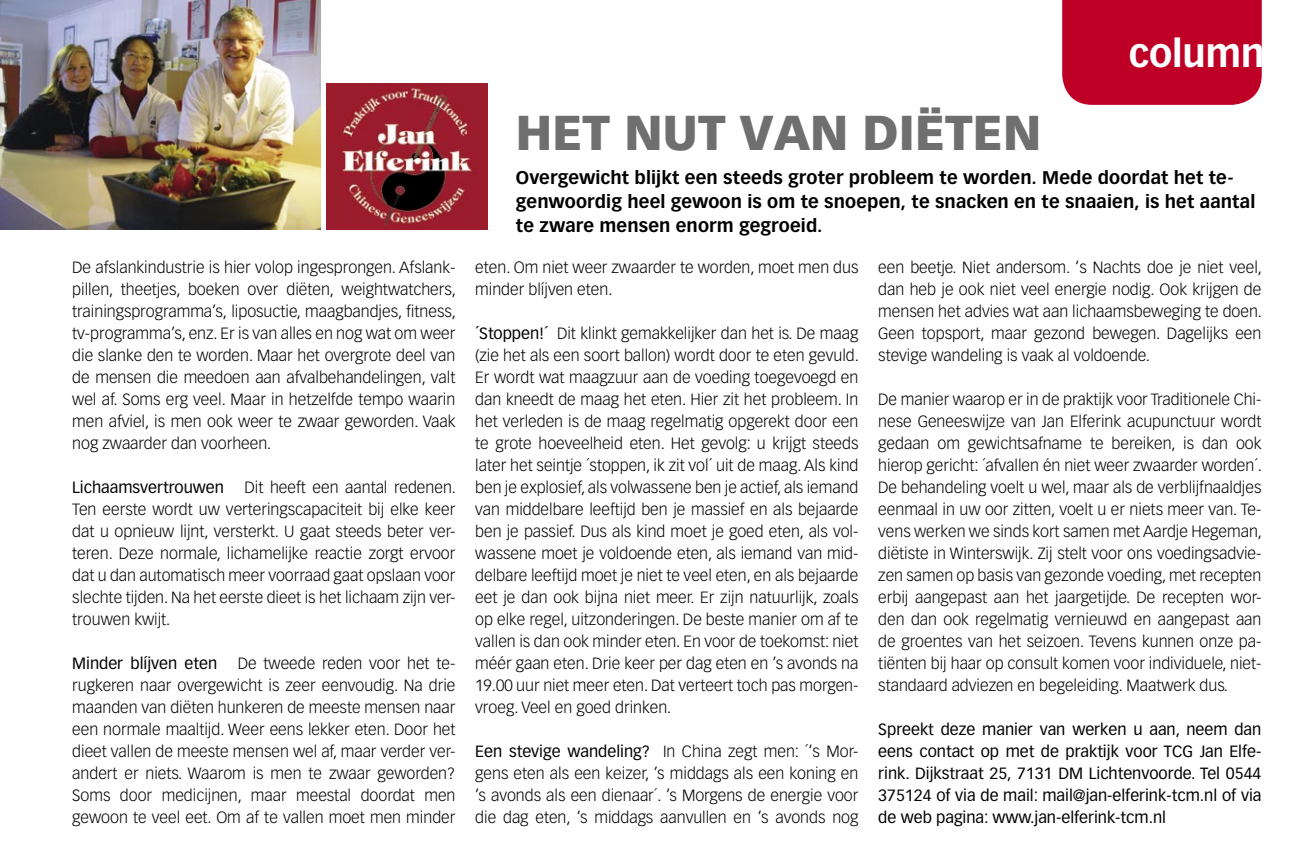
<style>
.page{position:relative;width:1304px;height:851px;background:#fff}
.page>*{position:absolute;margin:0;border:0;box-sizing:border-box;transform-origin:0 0}
.t1{font:900 48px "Vectora LH";color:#6f6f6f}
.t2{font:700 38px "Vectora LH";letter-spacing:-.005em;color:#fff}
.t3{font:700 18px/24px "Vectora LH";letter-spacing:.005em;color:#000}
.t4{font:300 16px/22px "Vectora LH";color:#000;text-align:justify}
.t5{font:16px/22px "Vectora LH";color:#000;text-align:justify}
.s1{font-weight:400}
</style>
<div class="page">
<img style="left:326px;top:83px;width:162px;height:147px">
<img style="left:1px;top:0;width:319px;height:230px">
<div style="left:1062px;top:0;width:200px;height:105px;background:#be0027"></div>
<p class="t4" style="left:72px;top:256px;width:385px">De afslankindustrie is hier volop ingesprongen. Afslank&shy;pillen, theetjes, boeken over diëten, weightwatchers, trainingsprogramma’s, liposuctie, maagbandjes, fitness, tv-programma’s, enz. Er is van alles en nog wat om weer die slanke den te worden. Maar het overgrote deel van de mensen die meedoen aan afvalbehandelingen, valt wel af. Soms erg veel. Maar in hetzelfde tempo waarin men afviel, is men ook weer te zwaar geworden. Vaak nog zwaarder dan voorheen.</p>
<p class="t5" style="left:72px;top:476px;width:153px">Lichaamsvertrouwen</p>
<p class="t4" style="left:72px;top:476px;width:385px;text-indent:172px">Dit heeft een aantal redenen.<br>Ten eerste wordt uw verteringscapaciteit bij elke keer dat u opnieuw lijnt, versterkt. U gaat steeds beter ver&shy;teren. Deze normale, lichamelijke reactie zorgt ervoor dat u dan automatisch meer voorraad gaat opslaan voor slechte tijden. Na het eerste dieet is het lichaam zijn ver&shy;trouwen kwijt.</p>
<p class="t5" style="left:72px;top:652px;width:146px">Minder blíjven eten</p>
<p class="t4" style="left:72px;top:652px;width:385px;text-indent:165px">De tweede reden voor het te&shy;rugkeren naar overgewicht is zeer eenvoudig. Na drie maanden van diëten hunkeren de meeste mensen naar een normale maaltijd. Weer eens lekker eten. Door het dieet vallen de meeste mensen wel af, maar verder ver&shy;andert er niets. Waarom is men te zwaar geworden?<br>Soms door medicijnen, maar meestal doordat men gewoon te veel eet. Om af te vallen moet men minder</p>
<p class="t1" style="left:516px;top:103px;width:527px">HET NUT VAN DIËTEN</p>
<p class="t2" style="left:1129px;top:30px;width:138px">column</p>
<p class="t3" style="left:516px;top:166px;width:741px">Overgewicht blijkt een steeds groter probleem te worden. Mede doordat het te&shy;genwoordig heel gewoon is om te snoepen, te snacken en te snaaien, is het aantal te zware mensen enorm gegroeid.</p>
<p class="t4" style="left:475px;top:256px;width:385px">eten. Om niet weer zwaarder te worden, moet men dus minder blíjven eten.</p>
<p class="t4" style="left:475px;top:322px;width:385px"><span class="s1">´Stoppen!´</span> Dit klinkt gemakkelijker dan het is. De maag (zie het als een soort ballon) wordt door te eten gevuld.<br>Er wordt wat maagzuur aan de voeding toegevoegd en dan kneedt de maag het eten. Hier zit het probleem. In het verleden is de maag regelmatig opgerekt door een te grote hoeveelheid eten. Het gevolg: u krijgt steeds later het seintje ´stoppen, ik zit vol´ uit de maag. Als kind ben je explosief, als volwassene ben je actief, als iemand van middelbare leeftijd ben je massief en als bejaarde ben je passief. Dus als kind moet je goed eten, als vol&shy;wassene moet je voldoende eten, als iemand van mid&shy;delbare leeftijd moet je niet te veel eten, en als bejaarde eet je dan ook bijna niet meer. Er zijn natuurlijk, zoals op elke regel, uitzonderingen. De beste manier om af te vallen is dan ook minder eten. En voor de toekomst: niet méér gaan eten. Drie keer per dag eten en ’s avonds na 19.00 uur niet meer eten. Dat verteert toch pas morgen&shy;vroeg. Veel en goed drinken.</p>
<p class="t4" style="left:475px;top:740px;width:385px"><span class="s1">Een stevige wandeling?</span> In China zegt men: ´‘s Mor&shy;gens eten als een keizer, ’s middags als een koning en ’s avonds als een dienaar´. ’s Morgens de energie voor die dag eten, ’s middags aanvullen en ’s avonds nog</p>
<p class="t4" style="left:878px;top:256px;width:385px">een beetje. Niet andersom. ‘s Nachts doe je niet veel, dan heb je ook niet veel energie nodig. Ook krijgen de mensen het advies wat aan lichaamsbeweging te doen.<br>Geen topsport, maar gezond bewegen. Dagelijks een stevige wandeling is vaak al voldoende.</p>
<p class="t4" style="left:878px;top:388px;width:385px">De manier waarop er in de praktijk voor Traditionele Chi&shy;nese Geneeswijze van Jan Elferink acupunctuur wordt gedaan om gewichtsafname te bereiken, is dan ook hierop gericht: ´afvallen én niet weer zwaarder worden´.<br>De behandeling voelt u wel, maar als de verblijfnaaldjes eenmaal in uw oor zitten, voelt u er niets meer van. Te&shy;vens werken we sinds kort samen met Aardje Hegeman, diëtiste in Winterswijk. Zij stelt voor ons voedingsadvie&shy;zen samen op basis van gezonde voeding, met recepten erbij aangepast aan het jaargetijde. De recepten wor&shy;den dan ook regelmatig vernieuwd en aangepast aan de groentes van het seizoen. Tevens kunnen onze pa&shy;tiënten bij haar op consult komen voor individuele, niet&shy;standaard adviezen en begeleiding. Maatwerk dus.</p>
<p class="t5" style="left:878px;top:718px;width:385px">Spreekt deze manier van werken u aan, neem dan eens contact op met de praktijk voor TCG Jan Elfe&shy;rink. Dijkstraat 25, 7131 DM Lichtenvoorde. Tel 0544<br>375124 of via de mail: mail@jan-elferink-tcm.nl of via de web pagina: www.jan-elferink-tcm.nl</p>
</div>
